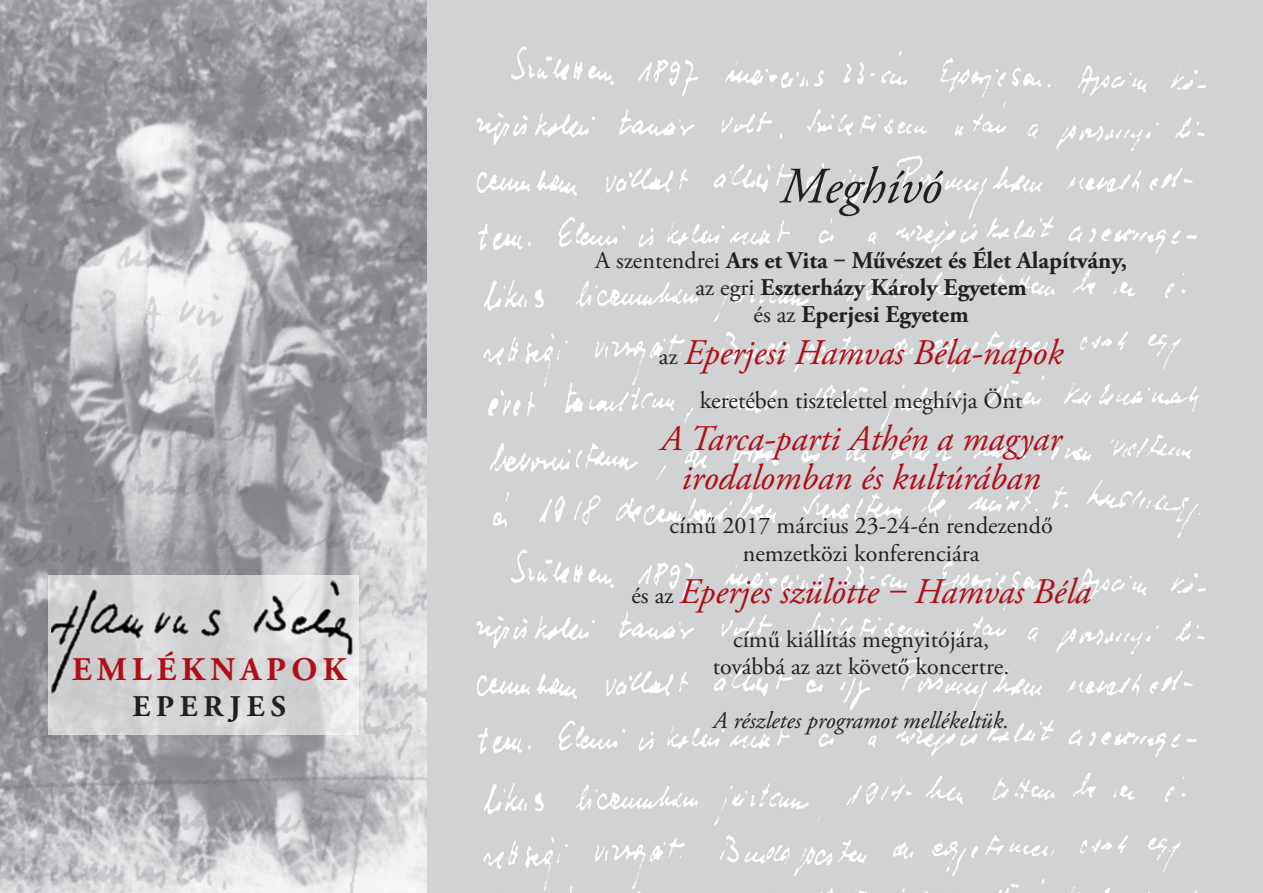
<style>
.page{position:relative;width:1263px;height:893px;background:#fff}
.page>*{position:absolute;margin:0;border:0;box-sizing:border-box;transform-origin:0 0}
.Normál{font:italic 51px "Adobe Garamond Pro";color:#231f20}
.Normál-2{font:italic 36px/39px "Adobe Garamond Pro";color:#b00d15;text-align:center}
.t1{font:700 33px "Adobe Garamond Pro";letter-spacing:.16em;color:#b00d15}
.t2{font:700 30px "Adobe Garamond Pro";letter-spacing:.2em;color:#231f20}
.Normál-3{font:24px/27px "Adobe Garamond Pro";color:#231f20;text-align:center}
.Normál-4{font:700 24px/27px "Adobe Garamond Pro";color:#231f20;text-align:center}
.Normál-5{font:italic 24px "Adobe Garamond Pro";color:#231f20}
.s1{font-weight:400}
.s2{font-style:normal;font-size:24px;color:#231f20}
</style>
<div class="page">
<img style="left:0;top:0;width:427px;height:893px">
<img style="left:427px;top:540px;width:836px;height:353px">
<svg style="left:48px;top:575px;width:310px;height:159px;background:#d6d7d8"></svg>
<img style="left:427px;top:0;width:836px;height:540px">
<img style="left:51px;top:581px;width:319px;height:122px">
<p class="t1" style="left:72px;top:650px;width:276px">EMLÉKNAPOK</p>
<p class="t2" style="left:132px;top:689px;width:155px">EPERJES</p>
<p class="Normál" style="left:780px;top:156px;width:163px">Meghívó</p>
<p class="Normál-4" style="left:595px;top:248px;width:533px"><span class="s1">A szentendrei</span> Ars et Vita ‒ Művészet és Élet Alapítvány, <span class="s1">az egri</span> Eszterházy Károly Egyetem</p>
<p class="Normál-4" style="left:753px;top:302px;width:217px"><span class="s1">és az</span> Eperjesi Egyetem</p>
<p class="Normál-2" style="left:659px;top:335px;width:406px"><span class="s2">az</span> Eperjesi Hamvas Béla-napok</p>
<p class="Normál-3" style="left:700px;top:388px;width:324px">keretében tisztelettel meghívja Önt</p>
<p class="Normál-2" style="left:661px;top:421px;width:402px">A Tarca-parti Athén a magyar irodalomban és kultúrában</p>
<p class="Normál-3" style="left:669px;top:513px;width:385px">című 2017 március 23-24-én rendezendő nemzetközi konferenciára</p>
<p class="Normál-2" style="left:631px;top:573px;width:461px"><span class="s2">és az</span> Eperjes szülötte ‒ Hamvas Béla</p>
<p class="Normál-3" style="left:713px;top:626px;width:298px">című kiállítás megnyitójára, továbbá az azt követő koncertre.</p>
<p class="Normál-5" style="left:713px;top:705px;width:298px">A részletes programot mellékeltük.</p>
</div>
